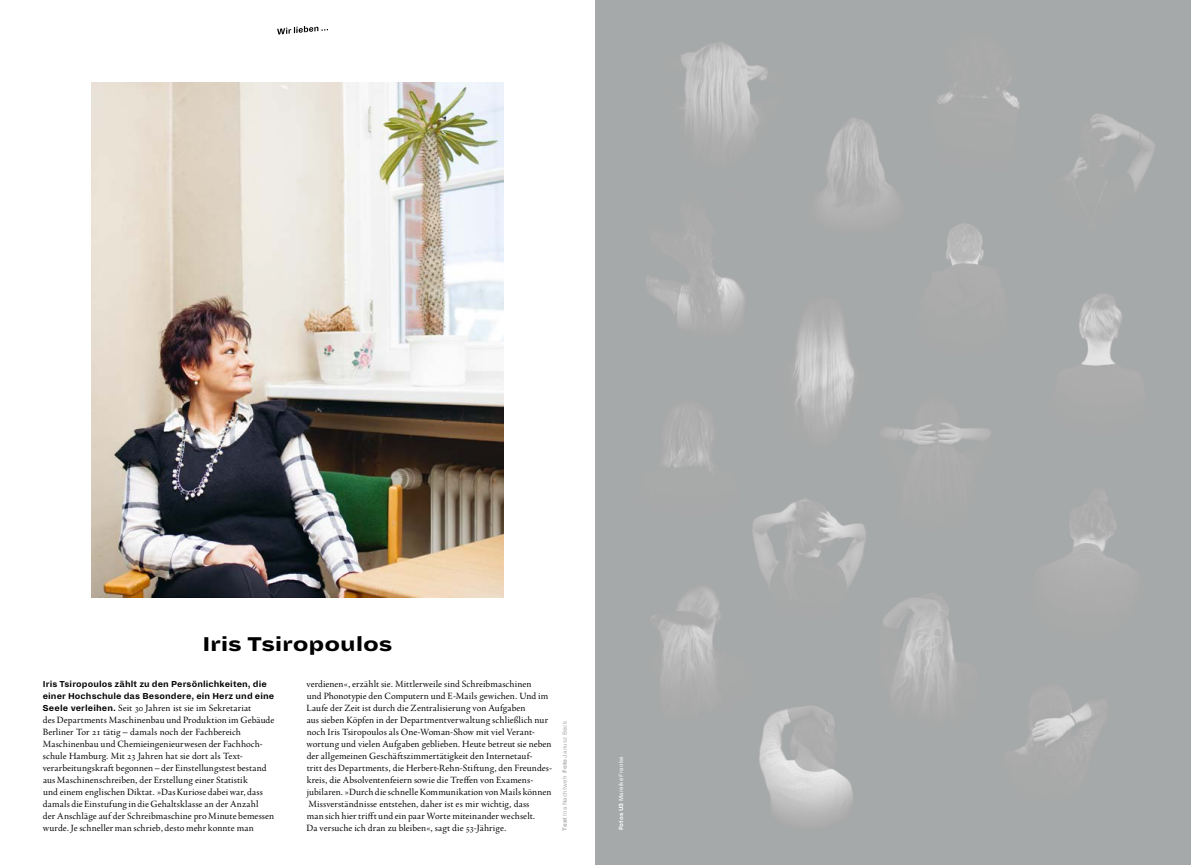
<style>
.page{position:relative;width:1191px;height:865px;background:#fff}
.page>*{position:absolute;margin:0;border:0;box-sizing:border-box;transform-origin:0 0}
.t1{font:900 22px "Dia";letter-spacing:-.01em;color:#000}
.t2{font:9.8px/12px "Agmena W1 G";letter-spacing:.005em;color:#000}
.t3{font:700 9.5px/12px "Dia";letter-spacing:.01em;color:#000}
.t4{font:6.5px "Dia";letter-spacing:.02em;color:#a7a9a9}
.t5{font:6.5px "Dia";letter-spacing:.02em;color:#fff}
.s1{font-family:"Dia";font-weight:700;font-size:9.5px}
.s2{font-weight:700}
</style>
<div class="page">
<img style="left:595px;top:0;width:596px;height:865px">
<img style="left:92px;top:83px;width:411px;height:514px">
<svg style="left:277px;top:26px;width:51px;height:9px"></svg>
<h1 class="t1" style="left:202px;top:630px;width:192px">Iris Tsiropoulos</h1>
<p class="t3" style="left:43px;top:678px;width:233px">Iris Tsiropoulos zählt zu den Persönlichkeiten, die einer Hochschule das Besondere, ein Herz und eine</p>
<p class="t2" style="left:43px;top:701px;width:233px"><span class="s1">Seele verleihen.</span> Seit 30 Jahren ist sie im Sekretariat<br>des Departments Maschinenbau und Produktion im Gebäude Berliner Tor 21 tätig – damals noch der Fachbereich Maschinenbau und Chemieingenieurwesen der Fachhoch‑ schule Hamburg. Mit 23 Jahren hat sie dort als Text‑ verarbeitungskraft begonnen – der Einstellungstest bestand aus Maschinenschreiben, der Erstellung einer Statistik<br>und einem englischen Diktat. »Das Kuriose dabei war, dass damals die Einstufung in die Gehaltsklasse an der Anzahl<br>der Anschläge auf der Schreibmaschine pro Minute bemessen wurde. Je schneller man schrieb, desto mehr konnte man</p>
<p class="t2" style="left:306px;top:677px;width:247px">verdienen«, erzählt sie. Mittlerweile sind Schreibmaschinen<br>und Phonotypie den Computern und E-Mails gewichen. Und im Laufe der Zeit ist durch die Zentralisierung von Aufgaben<br>aus sieben Köpfen in der Departmentverwaltung schließlich nur noch Iris Tsiropoulos als One-Woman-Show mit viel Verant‑ wortung und vielen Aufgaben geblieben. Heute betreut sie neben der allgemeinen Geschäftszimmertätigkeit den Internetauf‑<br>tritt des Departments, die Herbert-Rehn-Stiftung, den Freundes‑ kreis, die Absolventenfeiern sowie die Treffen von Examens‑ jubilaren. »Durch die schnelle Kommunikation von Mails können Missverständnisse entstehen, daher ist es mir wichtig, dass<br>man sich hier trifft und ein paar Worte miteinander wechselt.<br>Da versuche ich dran zu bleiben«, sagt die 53-Jährige.</p>
<p class="t4" style="left:561px;top:830px;width:111px;rotate:-90deg"><span class="s2">Text</span> Ina Nachtweh <span class="s2">Foto</span> Janusz Beck</p>
<p class="t5" style="left:617px;top:830px;width:75px;rotate:-90deg"><span class="s2">Fotos U3</span> Mareike Franke</p>
</div>
